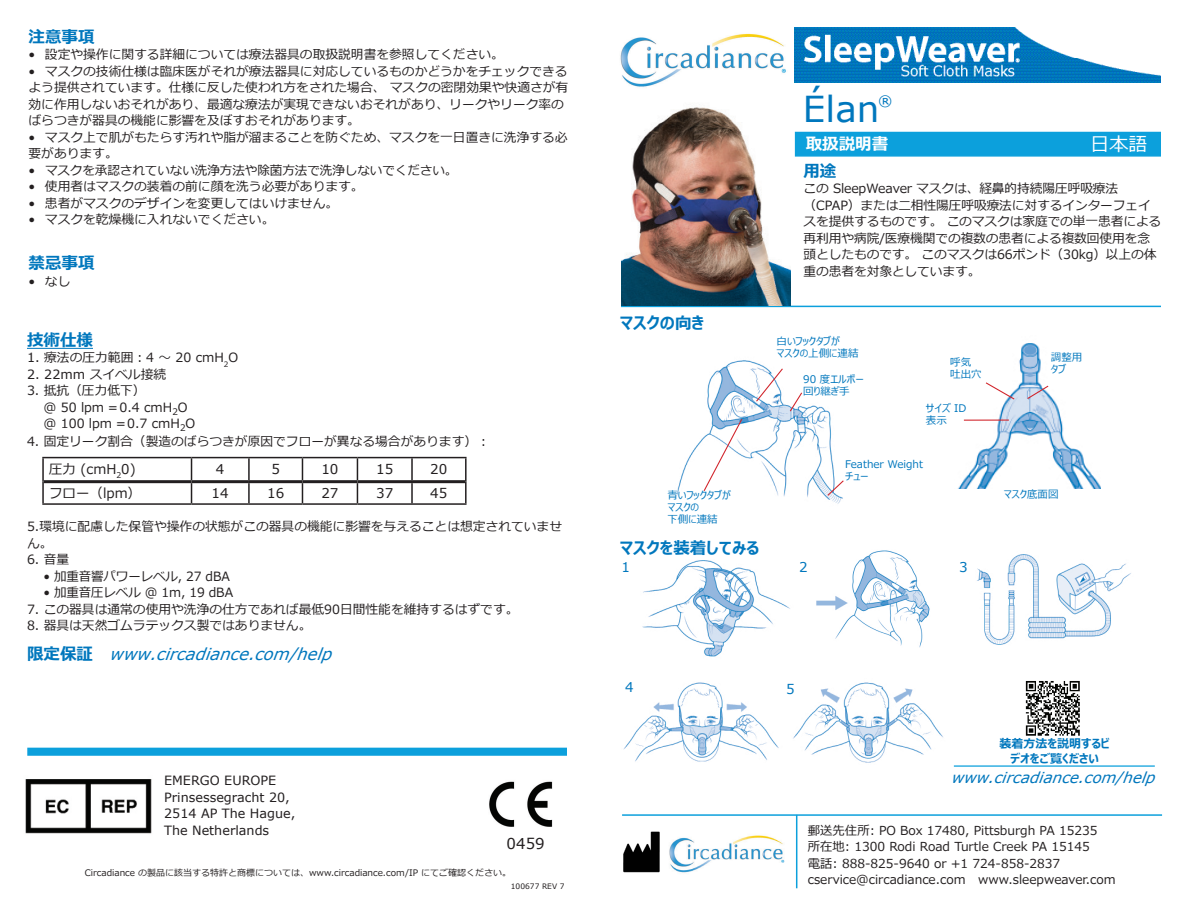
<style>
.page{position:relative;width:1188px;height:918px;background:#fff}
.page>*{position:absolute;margin:0;border:0;box-sizing:border-box;transform-origin:0 0}
.t1{font:35.85px "Verdana";color:#0077bd}
.t2{font:18.9px "Meiryo UI";color:#fff}
.t3{font:italic 16.5px "Verdana";color:#0077bd}
.t4{font:700 16.5px "Meiryo UI";color:#0077bd}
.t5{font:700 16.5px "Meiryo";color:#0077bd}
.t6{font:700 16.5px "Meiryo UI";color:#fff}
.t7{font:italic 15.15px "Verdana";color:#0077bd}
.t8{font:15px "Verdana";color:#231f20}
.t9{font:14.25px "Verdana";color:#0077bd}
.t10{font:13.5px "Verdana";color:#231f20}
.t11{font:13.5px "Meiryo";color:#231f20}
.t12{font:13.5px "Verdana";color:#0077bd}
.t13{font:12.75px/16.5px "Meiryo";color:#231f20}
.t14{font:12.75px/16.5px "Verdana";color:#231f20}
.t15{font:12.3px "Meiryo UI";color:#231f20}
.t16{font:700 12px "Meiryo UI";color:#0077bd}
.t17{font:10.5px/12px "Meiryo UI";color:#0077bd}
.t18{font:9px "Meiryo";color:#231f20}
.t19{font:7.5px "Verdana";color:#231f20}
.s1{font-family:"Verdana"}
.s2{font-family:"Meiryo"}
.s3{font-family:"Meiryo";font-weight:700;font-style:normal}
</style>
<div class="page">
<img style="left:957px;top:343px;width:144px;height:146px">
<img style="left:642px;top:560px;width:148px;height:97px">
<img style="left:977px;top:554px;width:154px;height:91px">
<img style="left:676px;top:360px;width:167px;height:144px">
<img style="left:793px;top:682px;width:150px;height:81px">
<img style="left:623px;top:682px;width:156px;height:80px">
<svg style="left:755px;top:367px;width:48px;height:46px"></svg>
<svg style="left:826px;top:479px;width:18px;height:18px"></svg>
<svg style="left:703px;top:418px;width:40px;height:74px"></svg>
<hr style="left:964px;top:420px;width:45px;height:1px;background:#d1232a">
<svg style="left:985px;top:381px;width:31px;height:20px"></svg>
<svg style="left:1026px;top:385px;width:24px;height:15px"></svg>
<hr style="left:27px;top:348px;width:66px;height:1px;background:#0077bd">
<hr style="left:42px;top:457px;width:150px;height:1px;background:#231f20">
<hr style="left:42px;top:458px;width:2px;height:24px;background:#231f20">
<hr style="left:192px;top:457px;width:57px;height:1px;background:#231f20">
<hr style="left:249px;top:457px;width:53px;height:1px;background:#231f20">
<hr style="left:248px;top:458px;width:2px;height:22px;background:#231f20">
<hr style="left:302px;top:457px;width:55px;height:1px;background:#231f20">
<hr style="left:357px;top:457px;width:55px;height:1px;background:#231f20">
<hr style="left:412px;top:457px;width:55px;height:1px;background:#231f20">
<hr style="left:411px;top:458px;width:2px;height:22px;background:#231f20">
<hr style="left:465px;top:458px;width:2px;height:24px;background:#231f20">
<hr style="left:42px;top:482px;width:2px;height:21px;background:#231f20">
<svg style="left:191px;top:458px;width:1px;height:45px"></svg>
<hr style="left:248px;top:483px;width:2px;height:20px;background:#231f20">
<svg style="left:302px;top:458px;width:1px;height:45px"></svg>
<svg style="left:357px;top:458px;width:1px;height:45px"></svg>
<hr style="left:411px;top:483px;width:2px;height:20px;background:#231f20">
<hr style="left:465px;top:482px;width:2px;height:21px;background:#231f20">
<hr style="left:42px;top:503px;width:150px;height:2px;background:#231f20">
<hr style="left:192px;top:503px;width:57px;height:2px;background:#231f20">
<hr style="left:249px;top:503px;width:53px;height:2px;background:#231f20">
<hr style="left:302px;top:503px;width:55px;height:2px;background:#231f20">
<hr style="left:357px;top:503px;width:55px;height:2px;background:#231f20">
<hr style="left:412px;top:503px;width:55px;height:2px;background:#231f20">
<hr style="left:44px;top:480px;width:148px;height:3px;background:#231f20">
<hr style="left:192px;top:480px;width:57px;height:3px;background:#231f20">
<hr style="left:249px;top:480px;width:53px;height:3px;background:#231f20">
<hr style="left:302px;top:480px;width:55px;height:3px;background:#231f20">
<hr style="left:357px;top:480px;width:55px;height:3px;background:#231f20">
<hr style="left:412px;top:480px;width:53px;height:3px;background:#231f20">
<div style="left:795px;top:132px;width:366px;height:25px;background:#0ca0dc;border:2px solid #0ca0dc"></div>
<img style="left:620px;top:27px;width:175px;height:60px">
<hr style="left:621px;top:306px;width:540px;height:1px;background:#0ca0dc">
<img style="left:795px;top:27px;width:366px;height:56px">
<img style="left:621px;top:107px;width:170px;height:199px">
<img style="left:669px;top:835px;width:116px;height:38px">
<img style="left:623px;top:831px;width:37px;height:41px">
<hr style="left:622px;top:814px;width:540px;height:2px;background:#0ca0dc">
<hr style="left:796px;top:815px;width:1px;height:73px;background:#0ca0dc">
<img style="left:1025px;top:681px;width:55px;height:55px">
<hr style="left:954px;top:765px;width:201px;height:2px;background:#0ca0dc">
<img style="left:816px;top:550px;width:114px;height:98px">
<img style="left:25px;top:779px;width:127px;height:55px">
<img style="left:489px;top:781px;width:64px;height:46px">
<div style="left:27px;top:748px;width:540px;height:8px;background:#0ca0dc;border:2px solid #0ca0dc"></div>
<p class="t5" style="left:28px;top:25px;width:67px">注意事項</p>
<p class="t13" style="left:28px;top:47px;width:477px">• 設定や操作に関する詳細については療法器具の取扱説明書を参照してください。</p>
<p class="t13" style="left:28px;top:63px;width:541px">• マスクの技術仕様は臨床医がそれが療法器具に対応しているものかどうかをチェックできるよう提供されています。仕様に反した使われ方をされた場合、 マスクの密閉効果や快適さが有効に作用しないおそれがあり、最適な療法が実現できないおそれがあり、リークやリーク率のばらつきが器具の機能に影響を及ぼすおそれがあります。</p>
<p class="t13" style="left:28px;top:129px;width:541px">• マスク上で肌がもたらす汚れや脂が溜まることを防ぐため、マスクを一日置きに洗浄する必要があります。</p>
<p class="t13" style="left:28px;top:162px;width:431px">• マスクを承認されていない洗浄方法や除菌方法で洗浄しないでください。</p>
<p class="t13" style="left:28px;top:179px;width:337px">• 使用者はマスクの装着の前に顔を洗う必要があります。</p>
<p class="t13" style="left:28px;top:195px;width:311px">• 患者がマスクのデザインを変更してはいけません。</p>
<p class="t13" style="left:28px;top:212px;width:247px">• マスクを乾燥機に入れないでください。</p>
<p class="t5" style="left:28px;top:252px;width:67px">禁忌事項</p>
<p class="t13" style="left:28px;top:273px;width:43px">• なし</p>
<p class="t5" style="left:27px;top:328px;width:67px">技術仕様</p>
<p class="t13" style="left:27px;top:350px;width:213px"><span class="s1">1.</span> 療法の圧力範囲：4 ～ 20 cmH<sub>2</sub>O</p>
<p class="t14" style="left:27px;top:366px;width:141px">2. 22mm <span class="s2">スイベル接続</span></p>
<p class="t13" style="left:27px;top:383px;width:120px">3. 抵抗（圧力低下）</p>
<p class="t13" style="left:43px;top:400px;width:146px">@ 50 lpm =0.4 cmH<sub>2</sub>O</p>
<p class="t13" style="left:43px;top:416px;width:153px">@ 100 lpm =0.7 cmH<sub>2</sub>O</p>
<p class="t13" style="left:27px;top:433px;width:464px">4. 固定リーク割合（製造のばらつきが原因でフローが異なる場合があります）：</p>
<p class="t11" style="left:49px;top:460px;width:88px">圧力 (cmH<sub>2</sub>0)</p>
<p class="t10" style="left:216px;top:460px;width:10px">4</p>
<p class="t10" style="left:271px;top:460px;width:10px">5</p>
<p class="t10" style="left:321px;top:460px;width:19px">10</p>
<p class="t10" style="left:376px;top:460px;width:19px">15</p>
<p class="t10" style="left:430px;top:460px;width:19px">20</p>
<p class="t11" style="left:49px;top:484px;width:94px">フロー（lpm）</p>
<p class="t10" style="left:212px;top:484px;width:19px">14</p>
<p class="t10" style="left:267px;top:484px;width:19px">16</p>
<p class="t10" style="left:321px;top:484px;width:19px">27</p>
<p class="t10" style="left:376px;top:484px;width:19px">37</p>
<p class="t10" style="left:430px;top:484px;width:19px">45</p>
<p class="t13" style="left:27px;top:519px;width:537px">5.環境に配慮した保管や操作の状態がこの器具の機能に影響を与えることは想定されていません。</p>
<p class="t13" style="left:27px;top:552px;width:44px">6. 音量</p>
<p class="t13" style="left:44px;top:568px;width:188px">• 加重音響パワーレベル, 27 dBA</p>
<p class="t13" style="left:44px;top:585px;width:191px">• 加重音圧レベル @ 1m, 19 dBA</p>
<p class="t13" style="left:27px;top:601px;width:493px">7. この器具は通常の使用や洗浄の仕方であれば最低90日間性能を維持するはずです。</p>
<p class="t13" style="left:27px;top:618px;width:286px">8. 器具は天然ゴムラテックス製ではありません。</p>
<p class="t3" style="left:27px;top:643px;width:306px"><span class="s3">限定保証</span> www.circadiance.com/help</p>
<p class="t14" style="left:164px;top:772px;width:114px">EMERGO EUROPE</p>
<p class="t14" style="left:164px;top:789px;width:133px">Prinsessegracht 20,<br>2514 AP The Hague,<br>The Netherlands</p>
<p class="t8" style="left:507px;top:833px;width:40px">0459</p>
<p class="t18" style="left:85px;top:866px;width:428px">Circadiance の製品に該当する特許と商標については、www.circadiance.com/IP にてご確認ください。</p>
<p class="t19" style="left:511px;top:881px;width:55px">100677 REV 7</p>
<p class="t1" style="left:803px;top:85px;width:78px">Élan</p>
<p class="t9" style="left:878px;top:91px;width:16px">®</p>
<p class="t6" style="left:806px;top:132px;width:84px">取扱説明書</p>
<p class="t2" style="left:1091px;top:131px;width:58px">日本語</p>
<p class="t4" style="left:620px;top:312px;width:86px">マスクの向き</p>
<p class="t17" style="left:667px;top:490px;width:65px">青いフックタブが</p>
<p class="t17" style="left:667px;top:502px;width:33px">マスクの</p>
<p class="t17" style="left:667px;top:514px;width:52px">下側に連結</p>
<p class="t4" style="left:620px;top:536px;width:141px">マスクを装着してみる</p>
<p class="t5" style="left:804px;top:159px;width:34px">用途</p>
<p class="t13" style="left:804px;top:181px;width:359px">この SleepWeaver マスクは、経鼻的持続陽圧呼吸療法（CPAP）または二相性陽圧呼吸療法に対するインターフェイスを提供するものです。 このマスクは家庭での単一患者による再利用や病院/医療機関での複数の患者による複数回使用を念頭としたものです。 このマスクは66ポンド（30kg）以上の体重の患者を対象としています。</p>
<p class="t17" style="left:777px;top:336px;width:65px">白いフックタブが</p>
<p class="t17" style="left:777px;top:348px;width:84px">マスクの上側に連結</p>
<p class="t17" style="left:803px;top:373px;width:62px">90 度エルボー</p>
<p class="t17" style="left:803px;top:385px;width:48px">回り継ぎ手</p>
<p class="t17" style="left:950px;top:356px;width:22px">呼気</p>
<p class="t17" style="left:950px;top:368px;width:33px">吐出穴</p>
<p class="t17" style="left:926px;top:403px;width:42px">サイズ ID</p>
<p class="t17" style="left:926px;top:415px;width:22px">表示</p>
<p class="t17" style="left:845px;top:459px;width:79px">Feather Weightチュー</p>
<p class="t17" style="left:1051px;top:352px;width:33px">調整用</p>
<p class="t17" style="left:1051px;top:364px;width:17px">タブ</p>
<p class="t17" style="left:1004px;top:489px;width:56px">マスク底面図</p>
<p class="t12" style="left:622px;top:558px;width:10px">1</p>
<p class="t12" style="left:799px;top:558px;width:10px">2</p>
<p class="t12" style="left:959px;top:558px;width:10px">3</p>
<p class="t12" style="left:625px;top:678px;width:10px">4</p>
<p class="t12" style="left:786px;top:680px;width:10px">5</p>
<p class="t16" style="left:999px;top:735px;width:112px">装着方法を説明するビ</p>
<p class="t16" style="left:1010px;top:750px;width:90px">デオをご覧ください</p>
<p class="t7" style="left:951px;top:767px;width:205px">www.circadiance.com/help</p>
<p class="t15" style="left:808px;top:822px;width:291px">郵送先住所: PO Box 17480, Pittsburgh PA 15235</p>
<p class="t15" style="left:808px;top:838px;width:284px">所在地: 1300 Rodi Road Turtle Creek PA 15145</p>
<p class="t15" style="left:808px;top:855px;width:254px">電話: 888-825-9640 or +1 724-858-2837</p>
<p class="t15" style="left:808px;top:871px;width:309px">cservice@circadiance.com www.sleepweaver.com</p>
</div>
